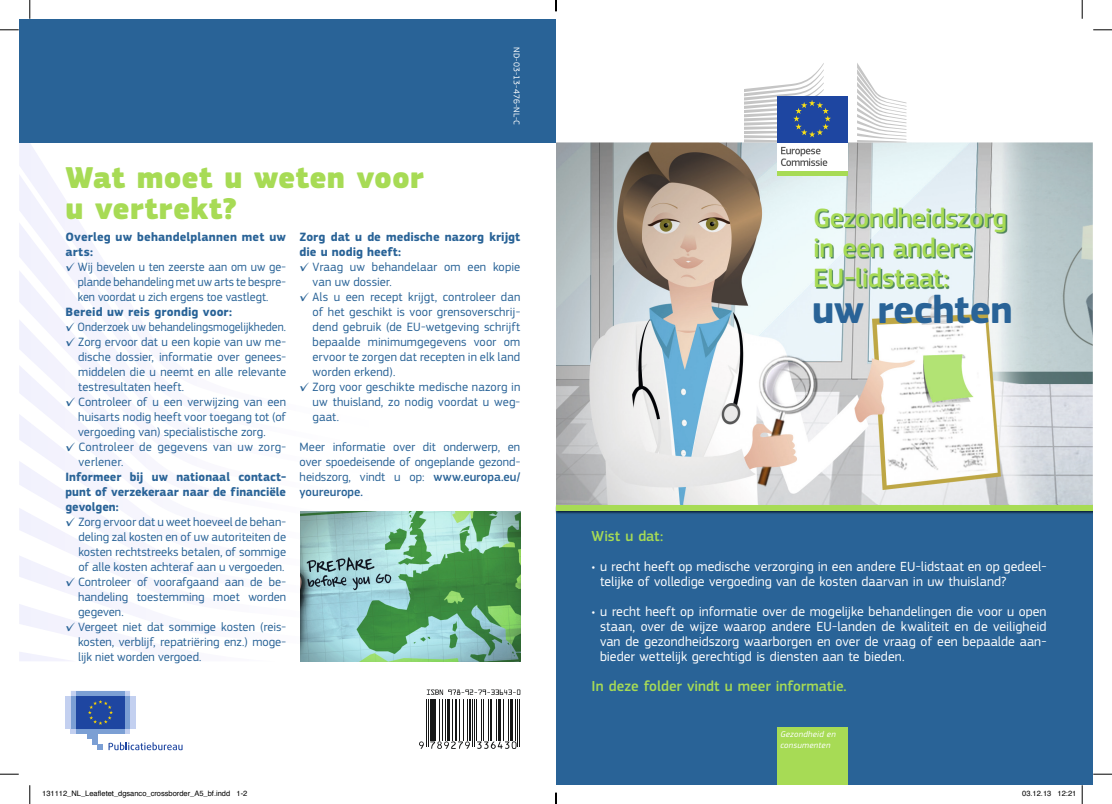
<style>
.page{position:relative;width:1112px;height:804px;background:#fff}
.page>*{position:absolute;margin:0;border:0;box-sizing:border-box;transform-origin:0 0}
.t1{font:700 40px "EC Square Sans Pro";letter-spacing:-.015em;color:#296397}
.t2{font:900 31.25px/31.2px "EC Square Sans Pro";color:#a7db55}
.t3{font:500 27.5px/30px "EC Square Sans Pro";letter-spacing:-.015em;color:#a7db55}
.t4{font:500 15px "EC Square Sans Pro";color:#a7db55}
.t5{font:13.75px/15px "EC Square Sans Pro";letter-spacing:.005em;color:#fff}
.t6{font:12.5px/15px "EC Square Sans Pro";letter-spacing:.005em;color:#296397;text-align:justify}
.t7{font:700 12.5px/15px "EC Square Sans Pro";letter-spacing:.005em;color:#296397}
.t8{font:12.5px "EC Square Sans Pro";letter-spacing:.005em;color:#296397;scale:.95 1}
.t9{font:8.75px "EC Square Sans Pro";letter-spacing:.02em;color:#fff}
.t10{font:italic 8.62px/10.4px "EC Square Sans Pro";letter-spacing:.03em;color:#fff}
.t11{font:7.5px "Helvetica";color:#000}
.s1{font-weight:500}
</style>
<div class="page">
<svg style="left:19px;top:142px;width:360px;height:32px"></svg>
<svg style="left:19px;top:508px;width:282px;height:47px"></svg>
<svg style="left:19px;top:555px;width:282px;height:106px"></svg>
<svg style="left:19px;top:174px;width:60px;height:48px"></svg>
<svg style="left:19px;top:222px;width:90px;height:48px"></svg>
<svg style="left:19px;top:270px;width:93px;height:233px"></svg>
<img style="left:555px;top:142px;width:538px;height:371px">
<div style="left:556px;top:509px;width:537px;height:276px;background:#296397"></div>
<div style="left:19px;top:19px;width:537px;height:123px;background:#296397"></div>
<img style="left:301px;top:511px;width:219px;height:150px">
<img style="left:556px;top:504px;width:537px;height:10px">
<div style="left:556px;top:505px;width:537px;height:6px;background:#a7db55"></div>
<img style="left:816px;top:208px;width:191px;height:81px">
<div style="left:71px;top:728px;width:59px;height:6px;background:#c3d0f0"></div>
<div style="left:76px;top:728px;width:49px;height:6px;background:#7b9fd4"></div>
<div style="left:125px;top:696px;width:5px;height:32px;background:#7b9fd4"></div>
<div style="left:130px;top:696px;width:5px;height:32px;background:#c3d0f0"></div>
<div style="left:71px;top:696px;width:5px;height:32px;background:#7b9fd4"></div>
<div style="left:65px;top:696px;width:6px;height:32px;background:#c3d0f0"></div>
<div style="left:87px;top:728px;width:11px;height:11px;background:#7b9fd4"></div>
<div style="left:92px;top:728px;width:6px;height:16px;background:#7b9fd4"></div>
<svg style="left:98px;top:744px;width:5px;height:6px"></svg>
<div style="left:76px;top:696px;width:49px;height:32px;background:#1e46a1"></div>
<svg style="left:71px;top:691px;width:59px;height:34px"></svg>
<svg style="left:109px;top:742px;width:74px;height:8px"></svg>
<div style="left:777px;top:727px;width:70px;height:58px;background:#a7db55"></div>
<div style="left:777px;top:141px;width:70px;height:31px;background:#fff"></div>
<div style="left:777px;top:96px;width:70px;height:46px;background:#1e46a1"></div>
<hr style="left:777px;top:171px;width:70px;height:4px;background:#a7db55">
<svg style="left:857px;top:63px;width:49px;height:79px"></svg>
<svg style="left:744px;top:63px;width:87px;height:103px"></svg>
<svg style="left:419px;top:689px;width:101px;height:60px"></svg>
<svg style="left:0;top:29px;width:19px;height:2px"></svg>
<svg style="left:1093px;top:29px;width:19px;height:2px"></svg>
<svg style="left:0;top:773px;width:19px;height:2px"></svg>
<svg style="left:1093px;top:773px;width:19px;height:2px"></svg>
<svg style="left:29px;top:0;width:2px;height:19px"></svg>
<svg style="left:29px;top:785px;width:2px;height:19px"></svg>
<svg style="left:1081px;top:0;width:2px;height:19px"></svg>
<svg style="left:1081px;top:785px;width:2px;height:19px"></svg>
<svg style="left:555px;top:0;width:2px;height:11px"></svg>
<svg style="left:555px;top:792px;width:2px;height:12px"></svg>
<p class="t9" style="left:522px;top:47px;width:80px;rotate:90deg">ND-03-13-476-NL-C</p>
<h2 class="t2" style="left:65px;top:163px;width:360px">Wat moet u weten voor u vertrekt?</h2>
<p class="t7" style="left:65px;top:230px;width:222px">Overleg uw behandelplannen met uw arts:</p>
<p class="t6" style="left:78px;top:260px;width:210px;text-indent:-12px">✓ Wij bevelen u ten zeerste aan om uw ge&shy;plande behandeling met uw arts te bespre&shy;ken voordat u zich ergens toe vastlegt.</p>
<p class="t7" style="left:65px;top:305px;width:168px">Bereid uw reis grondig voor:</p>
<p class="t8" style="left:65px;top:320px;width:234px">✓ Onderzoek uw behandelingsmogelijkheden.</p>
<p class="t6" style="left:78px;top:335px;width:209px;text-indent:-13px">✓ Zorg ervoor dat u een kopie van uw me&shy;dische dossier, informatie over genees&shy;middelen die u neemt en alle relevante testresultaten heeft.</p>
<p class="t6" style="left:78px;top:395px;width:209px;text-indent:-13px">✓ Controleer of u een verwijzing van een huisarts nodig heeft voor toegang tot (of vergoeding van) specialistische zorg.</p>
<p class="t6" style="left:79px;top:440px;width:209px;text-indent:-13px">✓ Controleer de gegevens van uw zorg&shy;verlener.</p>
<p class="t7" style="left:65px;top:470px;width:222px;text-align:justify">Informeer bij uw nationaal contact&shy;punt of verzekeraar naar de financiële gevolgen:</p>
<p class="t6" style="left:78px;top:515px;width:209px;text-indent:-13px">✓ Zorg ervoor dat u weet hoeveel de behan&shy;deling zal kosten en of uw autoriteiten de kosten rechtstreeks betalen, of sommige of alle kosten achteraf aan u vergoeden.</p>
<p class="t6" style="left:78px;top:575px;width:210px;text-indent:-13px">✓ Controleer of voorafgaand aan de be&shy;handeling toestemming moet worden gegeven.</p>
<p class="t6" style="left:78px;top:620px;width:210px;text-indent:-13px">✓ Vergeet niet dat sommige kosten (reis&shy;kosten, verblijf, repatriëring enz.) moge&shy;lijk niet worden vergoed.</p>
<p class="t7" style="left:300px;top:230px;width:222px">Zorg dat u de medische nazorg krijgt die u nodig heeft:</p>
<p class="t6" style="left:313px;top:260px;width:209px;text-indent:-13px">✓ Vraag uw behandelaar om een kopie van uw dossier.</p>
<p class="t6" style="left:313px;top:290px;width:209px;text-indent:-13px">✓ Als u een recept krijgt, controleer dan of het geschikt is voor grensoverschrij&shy;dend gebruik (de EU-wetgeving schrijft bepaalde minimumgegevens voor om ervoor te zorgen dat recepten in elk land worden erkend).</p>
<p class="t6" style="left:313px;top:380px;width:209px;text-indent:-13px">✓ Zorg voor geschikte medische nazorg in uw thuisland, zo nodig voordat u weg&shy;gaat.</p>
<p class="t6" style="left:300px;top:440px;width:222px">Meer informatie over dit onderwerp, en over spoedeisende of ongeplande gezond&shy;heidszorg, vindt u op: <span class="s1">www.europa.eu/ youreurope.</span></p>
<h3 class="t3" style="left:813px;top:203px;width:195px">Gezondheidszorg in een andere<br>EU-lidstaat:</h3>
<h1 class="t1" style="left:812px;top:286px;width:202px">uw rechten</h1>
<p class="t4" style="left:592px;top:527px;width:73px">Wist u dat:</p>
<p class="t5" style="left:600px;top:559px;width:448px;text-indent:-8px">• u recht heeft op medische verzorging in een andere EU-lidstaat en op gedeel&shy;telijke of volledige vergoeding van de kosten daarvan in uw thuisland?</p>
<p class="t5" style="left:600px;top:604px;width:448px;text-align:justify;text-indent:-8px">• u recht heeft op informatie over de mogelijke behandelingen die voor u open staan, over de wijze waarop andere EU-landen de kwaliteit en de veiligheid van de gezondheidszorg waarborgen en over de vraag of een bepaalde aan&shy;bieder wettelijk gerechtigd is diensten aan te bieden.</p>
<p class="t4" style="left:592px;top:677px;width:257px">In deze folder vindt u meer informatie.</p>
<p class="t10" style="left:780px;top:729px;width:57px">Gezondheid en consumenten</p>
<p class="t11" style="left:42px;top:788px;width:207px">131112_NL_Leafletet_dgsanco_crossborder_A5_bf.indd 1-2</p>
<p class="t11" style="left:1022px;top:788px;width:56px">03.12.13 12:21</p>
</div>
